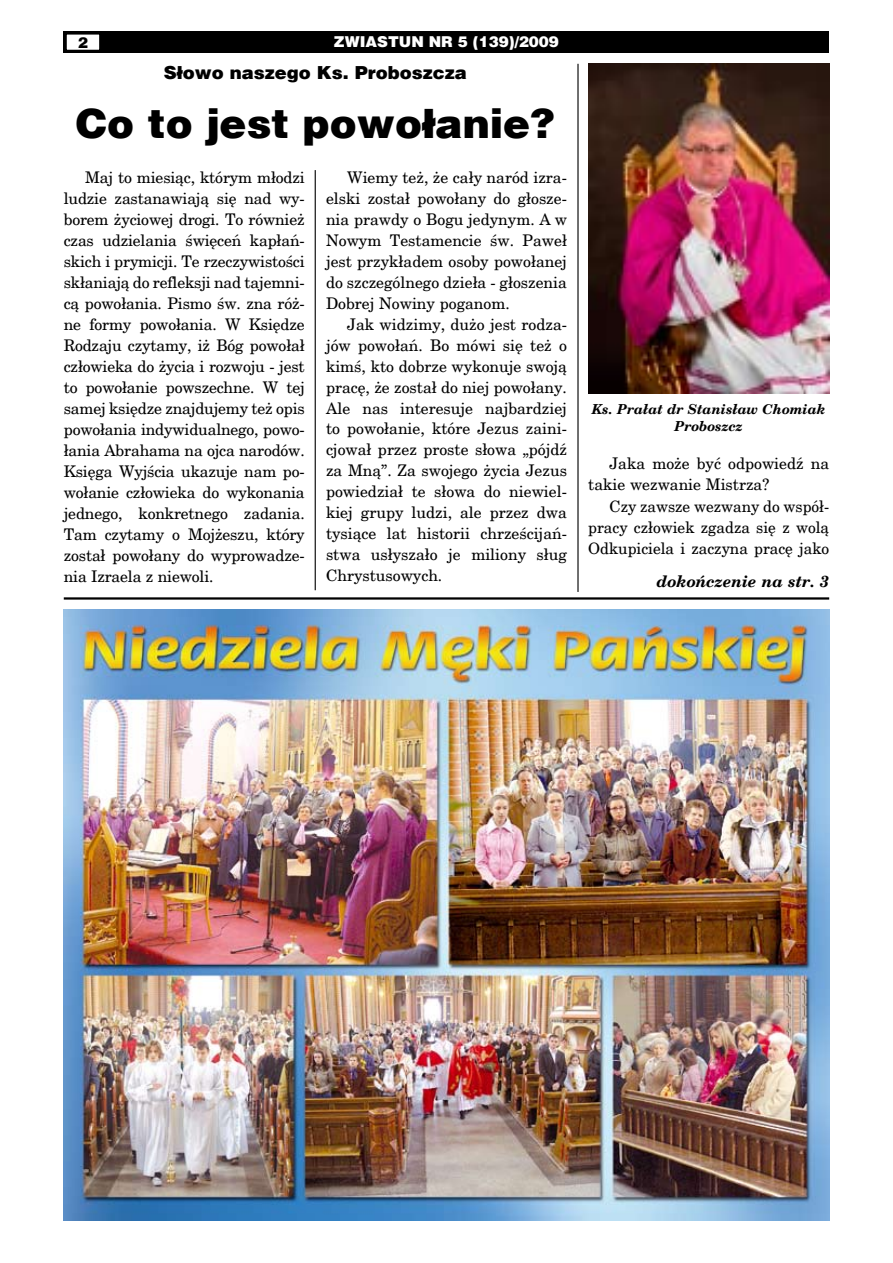
<style>
.page{position:relative;width:893px;height:1263px;background:#fff}
.page>*{position:absolute;margin:0;border:0;box-sizing:border-box;transform-origin:0 0}
.t1{font:900 40.5px "Switzerland";color:#000}
.t2{font:900 18px "Switzerland";color:#000}
.t3{font:15.75px/21px "New Brunswick";color:#000;text-align:justify}
.t4{font:italic 700 15.75px "New Brunswick";color:#000}
.t5{font:900 15px "Switzerland";color:#fff}
.t6{font:900 15px "Switzerland";color:#000}
.t7{font:italic 700 13.5px/16.5px "New Brunswick";color:#000;text-align:center}
</style>
<div class="page">
<div style="left:64px;top:32px;width:765px;height:21px;background:#000"></div>
<div style="left:65px;top:33px;width:36px;height:18px;background:#fff"></div>
<div style="left:64px;top:32px;width:38px;height:21px;border:3px solid #000"></div>
<hr style="left:577px;top:64px;width:2px;height:528px;background:#000">
<hr style="left:315px;top:170px;width:1px;height:420px;background:#000">
<img style="left:64px;top:610px;width:765px;height:610px">
<img style="left:588px;top:64px;width:241px;height:329px">
<hr style="left:64px;top:597px;width:765px;height:3px;background:#000">
<p class="t6" style="left:78px;top:33px;width:12px">2</p>
<p class="t5" style="left:334px;top:32px;width:227px">ZWIASTUN NR 5 (139)/2009</p>
<p class="t2" style="left:164px;top:61px;width:305px">Słowo naszego Ks. Proboszcza</p>
<h1 class="t1" style="left:76px;top:100px;width:481px">Co to jest powołanie?</h1>
<p class="t3" style="left:64px;top:166px;width:242px;text-indent:21px">Maj to miesiąc, którym młodzi ludzie zastanawiają się nad wy&shy;borem życiowej drogi. To również czas udzielania święceń kapłań&shy;skich i prymicji. Te rzeczywistości skłaniają do refleksji nad tajemni&shy;cą powołania. Pismo św. zna róż&shy;ne formy powołania. W Księdze Rodzaju czytamy, iż Bóg powołał człowieka do życia i rozwoju - jest to powołanie powszechne. W tej samej księdze znajdujemy też opis powołania indywidualnego, powo&shy;łania Abrahama na ojca narodów.<br>Księga Wyjścia ukazuje nam po&shy;wołanie człowieka do wykonania jednego, konkretnego zadania.<br>Tam czytamy o Mojżeszu, który został powołany do wyprowadze&shy;nia Izraela z niewoli.</p>
<p class="t3" style="left:326px;top:166px;width:242px;text-indent:21px">Wiemy też, że cały naród izra&shy;elski został powołany do głosze&shy;nia prawdy o Bogu jedynym. A w Nowym Testamencie św. Paweł jest przykładem osoby powołanej do szczególnego dzieła - głoszenia Dobrej Nowiny poganom.</p>
<p class="t3" style="left:326px;top:313px;width:242px;text-indent:21px">Jak widzimy, dużo jest rodza&shy;jów powołań. Bo mówi się też o kimś, kto dobrze wykonuje swoją pracę, że został do niej powołany.<br>Ale nas interesuje najbardziej to powołanie, które Jezus zaini&shy;cjował przez proste słowa „pójdź za Mną”. Za swojego życia Jezus powiedział te słowa do niewiel&shy;kiej grupy ludzi, ale przez dwa tysiące lat historii chrześcijań&shy;stwa usłyszało je miliony sług Chrystusowych.</p>
<p class="t7" style="left:592px;top:401px;width:235px">Ks. Prałat dr Stanisław Chomiak<br>Proboszcz</p>
<p class="t3" style="left:588px;top:453px;width:242px;text-indent:21px">Jaka może być odpowiedź na takie wezwanie Mistrza?</p>
<p class="t3" style="left:588px;top:495px;width:242px;text-indent:21px">Czy zawsze wezwany do współ&shy;pracy człowiek zgadza się z wolą Odkupiciela i zaczyna pracę jako</p>
<p class="t4" style="left:657px;top:572px;width:174px">dokończenie na str. 3</p>
</div>
